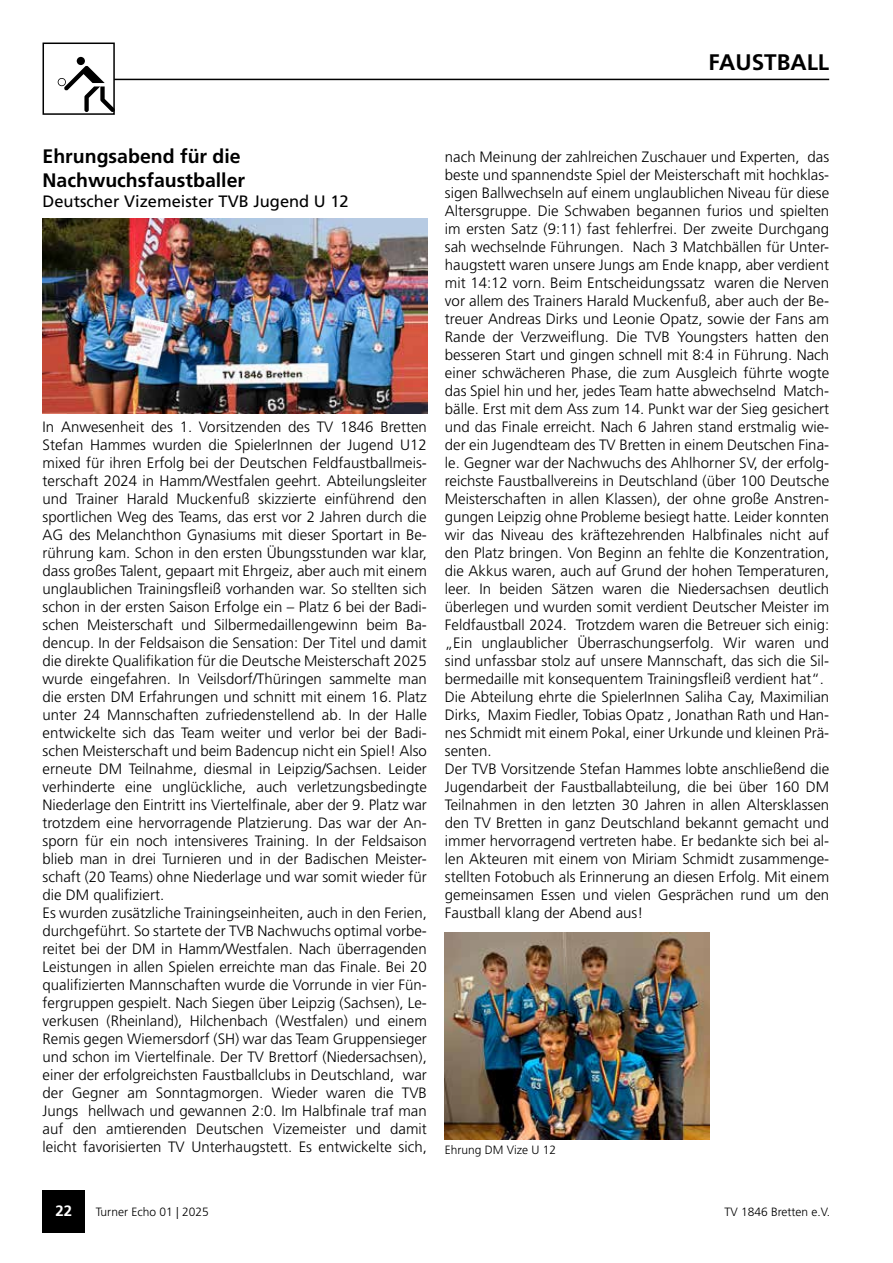
<style>
.page{position:relative;width:893px;height:1263px;background:#fff}
.page>*{position:absolute;margin:0;border:0;box-sizing:border-box;transform-origin:0 0}
.t1{font:700 22.5px "Frutiger LT Std";color:#000}
.t2{font:700 19.5px/23.4px "Frutiger LT Std";color:#000}
.t3{font:16.5px "Frutiger LT Std";color:#000}
.t4{font:300 15px/18px "Frutiger LT Std";color:#000}
.t5{font:700 15px "Frutiger LT Std";color:#fff}
.t6{font:300 12px "Frutiger LT Std";color:#000}
</style>
<div class="page">
<div style="left:43px;top:1191px;width:42px;height:42px;background:#000"></div>
<hr style="left:114px;top:79px;width:715px;height:1px;background:#000">
<div style="left:77px;top:57px;width:8px;height:8px;background:#000;border-radius:50%"></div>
<svg style="left:58px;top:66px;width:54px;height:46px"></svg>
<div style="left:43px;top:43px;width:72px;height:72px;border:2px solid #000"></div>
<img style="left:43px;top:218px;width:384px;height:195px">
<img style="left:445px;top:932px;width:265px;height:208px">
<h1 class="t1" style="left:709px;top:49px;width:122px">FAUSTBALL</h1>
<h2 class="t2" style="left:43px;top:145px;width:204px">Ehrungsabend für die<br>Nachwuchsfaustballer</h2>
<p class="t3" style="left:43px;top:191px;width:308px">Deutscher Vizemeister TVB Jugend U 12</p>
<p class="t4" style="left:43px;top:418px;width:386px">In Anwesenheit des 1. Vorsitzenden des TV 1846 Bretten Stefan Hammes wurden die SpielerInnen der Jugend U12 mixed für ihren Erfolg bei der Deutschen Feldfaustballmeis&shy;terschaft 2024 in Hamm/Westfalen geehrt. Abteilungsleiter und Trainer Harald Muckenfuß skizzierte einführend den sportlichen Weg des Teams, das erst vor 2 Jahren durch die AG des Melanchthon Gynasiums mit dieser Sportart in Be&shy;rührung kam. Schon in den ersten Übungsstunden war klar, dass großes Talent, gepaart mit Ehrgeiz, aber auch mit einem unglaublichen Trainingsfleiß vorhanden war. So stellten sich schon in der ersten Saison Erfolge ein – Platz 6 bei der Badi&shy;schen Meisterschaft und Silbermedaillengewinn beim Ba&shy;dencup. In der Feldsaison die Sensation: Der Titel und damit die direkte Qualifikation für die Deutsche Meisterschaft 2025 wurde eingefahren. In Veilsdorf/Thüringen sammelte man die ersten DM Erfahrungen und schnitt mit einem 16. Platz unter 24 Mannschaften zufriedenstellend ab. In der Halle entwickelte sich das Team weiter und verlor bei der Badi&shy;schen Meisterschaft und beim Badencup nicht ein Spiel! Also erneute DM Teilnahme, diesmal in Leipzig/Sachsen. Leider verhinderte eine unglückliche, auch verletzungsbedingte Niederlage den Eintritt ins Viertelfinale, aber der 9. Platz war trotzdem eine hervorragende Platzierung. Das war der An&shy;sporn für ein noch intensiveres Training. In der Feldsaison blieb man in drei Turnieren und in der Badischen Meister&shy;schaft (20 Teams) ohne Niederlage und war somit wieder für die DM qualifiziert.<br>Es wurden zusätzliche Trainingseinheiten, auch in den Ferien, durchgeführt. So startete der TVB Nachwuchs optimal vorbe&shy;reitet bei der DM in Hamm/Westfalen. Nach überragenden Leistungen in allen Spielen erreichte man das Finale. Bei 20 qualifizierten Mannschaften wurde die Vorrunde in vier Fün&shy;fergruppen gespielt. Nach Siegen über Leipzig (Sachsen), Le&shy;verkusen (Rheinland), Hilchenbach (Westfalen) und einem Remis gegen Wiemersdorf (SH) war das Team Gruppensieger und schon im Viertelfinale. Der TV Brettorf (Niedersachsen), einer der erfolgreichsten Faustballclubs in Deutschland, war der Gegner am Sonntagmorgen. Wieder waren die TVB Jungs hellwach und gewannen 2:0. Im Halbfinale traf man auf den amtierenden Deutschen Vizemeister und damit leicht favorisierten TV Unterhaugstett. Es entwickelte sich,</p>
<p class="t4" style="left:445px;top:148px;width:386px">nach Meinung der zahlreichen Zuschauer und Experten, das beste und spannendste Spiel der Meisterschaft mit hochklas&shy;sigen Ballwechseln auf einem unglaublichen Niveau für diese Altersgruppe. Die Schwaben begannen furios und spielten im ersten Satz (9:11) fast fehlerfrei. Der zweite Durchgang sah wechselnde Führungen. Nach 3 Matchbällen für Unter&shy;haugstett waren unsere Jungs am Ende knapp, aber verdient mit 14:12 vorn. Beim Entscheidungssatz waren die Nerven vor allem des Trainers Harald Muckenfuß, aber auch der Be&shy;treuer Andreas Dirks und Leonie Opatz, sowie der Fans am Rande der Verzweiflung. Die TVB Youngsters hatten den besseren Start und gingen schnell mit 8:4 in Führung. Nach einer schwächeren Phase, die zum Ausgleich führte wogte das Spiel hin und her, jedes Team hatte abwechselnd Match&shy;bälle. Erst mit dem Ass zum 14. Punkt war der Sieg gesichert und das Finale erreicht. Nach 6 Jahren stand erstmalig wie&shy;der ein Jugendteam des TV Bretten in einem Deutschen Fina&shy;le. Gegner war der Nachwuchs des Ahlhorner SV, der erfolg&shy;reichste Faustballvereins in Deutschland (über 100 Deutsche Meisterschaften in allen Klassen), der ohne große Anstren&shy;gungen Leipzig ohne Probleme besiegt hatte. Leider konnten wir das Niveau des kräftezehrenden Halbfinales nicht auf den Platz bringen. Von Beginn an fehlte die Konzentration, die Akkus waren, auch auf Grund der hohen Temperaturen, leer. In beiden Sätzen waren die Niedersachsen deutlich überlegen und wurden somit verdient Deutscher Meister im Feldfaustball 2024. Trotzdem waren die Betreuer sich einig: „Ein unglaublicher Überraschungserfolg. Wir waren und sind unfassbar stolz auf unsere Mannschaft, das sich die Sil&shy;bermedaille mit konsequentem Trainingsfleiß verdient hat“.<br>Die Abteilung ehrte die SpielerInnen Saliha Cay, Maximilian Dirks, Maxim Fiedler, Tobias Opatz , Jonathan Rath und Han&shy;nes Schmidt mit einem Pokal, einer Urkunde und kleinen Prä&shy;senten.<br>Der TVB Vorsitzende Stefan Hammes lobte anschließend die Jugendarbeit der Faustballabteilung, die bei über 160 DM Teilnahmen in den letzten 30 Jahren in allen Altersklassen den TV Bretten in ganz Deutschland bekannt gemacht und immer hervorragend vertreten habe. Er bedankte sich bei al&shy;len Akteuren mit einem von Miriam Schmidt zusammenge&shy;stellten Fotobuch als Erinnerung an diesen Erfolg. Mit einem gemeinsamen Essen und vielen Gesprächen rund um den Faustball klang der Abend aus!</p>
<p class="t6" style="left:445px;top:1143px;width:113px">Ehrung DM Vize U 12</p>
<p class="t5" style="left:55px;top:1202px;width:18px">22</p>
<p class="t6" style="left:96px;top:1205px;width:115px">Turner Echo 01 | 2025</p>
<p class="t6" style="left:724px;top:1205px;width:107px">TV 1846 Bretten e.V.</p>
</div>
